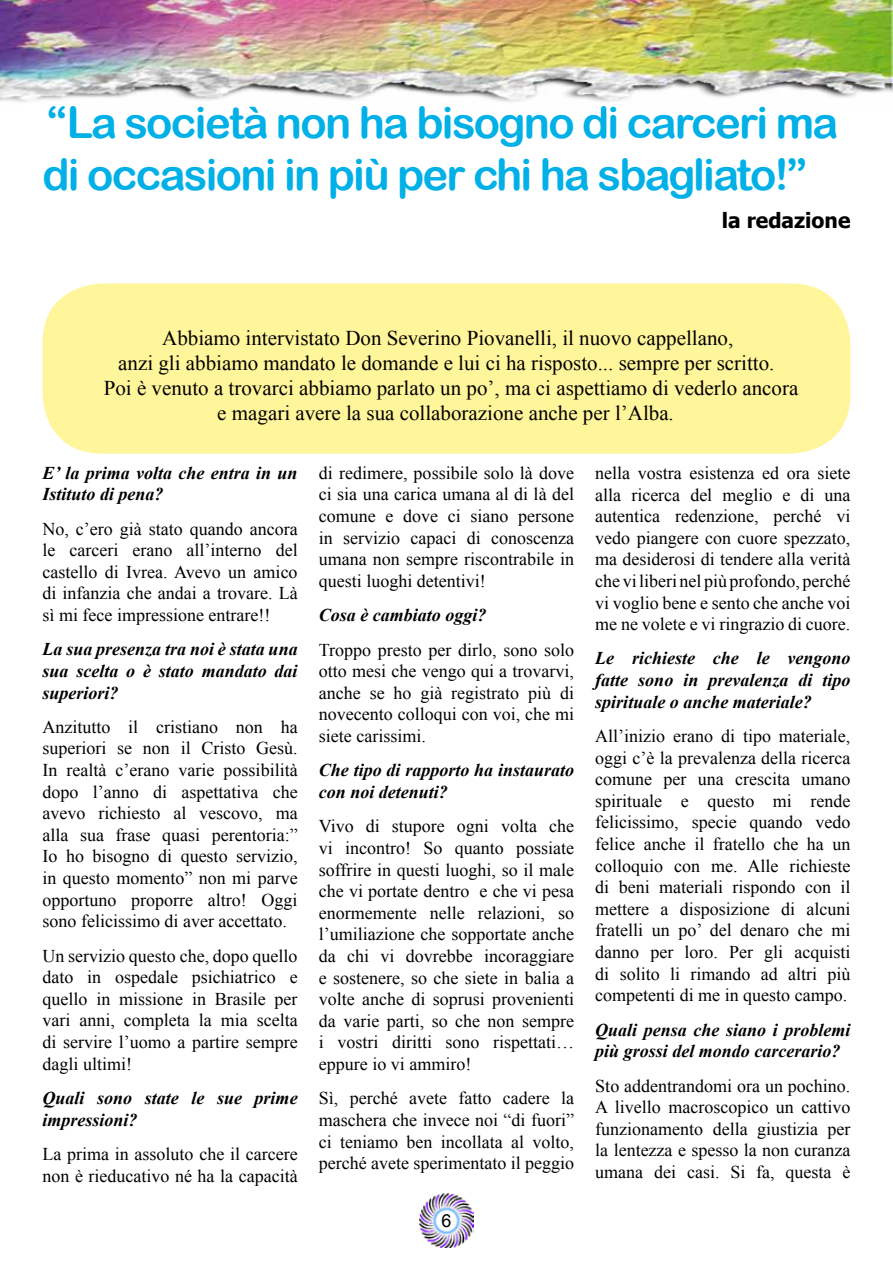
<style>
.page{position:relative;width:893px;height:1263px;background:#fff}
.page>*{position:absolute;margin:0;border:0;box-sizing:border-box;transform-origin:0 0}
.t1{font:43.5px/52.2px "Arial Rounded MT Bold";letter-spacing:-.04em;color:#00b0e6}
.t2{font:21px/25.2px "Times New Roman";color:#000;text-align:center}
.t3{font:700 21px "Tahoma";color:#000}
.t4{font:18px/21.6px "Times New Roman";color:#000;text-align:justify}
.t5{font:italic 700 18px/21.6px "Times New Roman";color:#000}
.t6{font:18px "Arial";color:#000}
</style>
<div class="page">
<img style="left:420px;top:1193px;width:53px;height:54px">
<img style="left:0;top:0;width:893px;height:102px">
<div style="left:43px;top:283px;width:807px;height:171px;background:#fff59b;border-radius:60px"></div>
<h1 class="t1" style="left:43px;top:96px;width:797px">“La società non ha bisogno di carceri ma di occasioni in più per chi ha sbagliato!”</h1>
<p class="t3" style="left:722px;top:206px;width:130px">la redazione</p>
<p class="t2" style="left:104px;top:325px;width:696px">Abbiamo intervistato Don Severino Piovanelli, il nuovo cappellano,<br>anzi gli abbiamo mandato le domande e lui ci ha risposto... sempre per scritto.<br>Poi è venuto a trovarci abbiamo parlato un po’, ma ci aspettiamo di vederlo ancora e magari avere la sua collaborazione anche per l’Alba.</p>
<p class="t5" style="left:43px;top:461px;width:257px">E’ la prima volta che entra in un<br>Istituto di pena?</p>
<p class="t4" style="left:43px;top:517px;width:257px">No, c’ero già stato quando ancora le carceri erano all’interno del castello di Ivrea. Avevo un amico di infanzia che andai a trovare. Là sì mi fece impressione entrare!!</p>
<p class="t5" style="left:43px;top:638px;width:257px;text-align:justify">La sua presenza tra noi è stata una sua scelta o è stato mandato dai superiori?</p>
<p class="t4" style="left:43px;top:716px;width:257px">Anzitutto il cristiano non ha superiori se non il Cristo Gesù.<br>In realtà c’erano varie possibilità dopo l’anno di aspettativa che avevo richiesto al vescovo, ma alla sua frase quasi perentoria:” Io ho bisogno di questo servizio, in questo momento” non mi parve opportuno proporre altro! Oggi sono felicissimo di aver accettato.</p>
<p class="t4" style="left:43px;top:944px;width:257px">Un servizio questo che, dopo quello dato in ospedale psichiatrico e quello in missione in Brasile per vari anni, completa la mia scelta di servire l’uomo a partire sempre dagli ultimi!</p>
<p class="t5" style="left:43px;top:1087px;width:257px">Quali sono state le sue prime impressioni?</p>
<p class="t4" style="left:43px;top:1143px;width:257px">La prima in assoluto che il carcere non è rieducativo né ha la capacità</p>
<p class="t4" style="left:319px;top:462px;width:257px">di redimere, possibile solo là dove ci sia una carica umana al di là del comune e dove ci siano persone in servizio capaci di conoscenza umana non sempre riscontrabile in questi luoghi detentivi!</p>
<p class="t5" style="left:319px;top:604px;width:169px">Cosa è cambiato oggi?</p>
<p class="t4" style="left:319px;top:638px;width:257px">Troppo presto per dirlo, sono solo otto mesi che vengo qui a trovarvi, anche se ho già registrato più di novecento colloqui con voi, che mi siete carissimi.</p>
<p class="t5" style="left:319px;top:759px;width:257px">Che tipo di rapporto ha instaurato con noi detenuti?</p>
<p class="t4" style="left:319px;top:815px;width:257px">Vivo di stupore ogni volta che vi incontro! So quanto possiate soffrire in questi luoghi, so il male che vi portate dentro e che vi pesa enormemente nelle relazioni, so l’umiliazione che sopportate anche da chi vi dovrebbe incoraggiare e sostenere, so che siete in balia a volte anche di soprusi provenienti da varie parti, so che non sempre i vostri diritti sono rispettati… eppure io vi ammiro!</p>
<p class="t4" style="left:319px;top:1087px;width:257px">Sì, perché avete fatto cadere la maschera che invece noi “di fuori” ci teniamo ben incollata al volto, perché avete sperimentato il peggio</p>
<p class="t6" style="left:441px;top:1209px;width:12px">6</p>
<p class="t4" style="left:595px;top:462px;width:257px">nella vostra esistenza ed ora siete alla ricerca del meglio e di una autentica redenzione, perché vi vedo piangere con cuore spezzato, ma desiderosi di tendere alla verità che vi liberi nel più profondo, perché vi voglio bene e sento che anche voi me ne volete e vi ringrazio di cuore.</p>
<p class="t5" style="left:595px;top:647px;width:257px;text-align:justify">Le richieste che le vengono fatte sono in prevalenza di tipo spirituale o anche materiale?</p>
<p class="t4" style="left:595px;top:725px;width:257px">All’inizio erano di tipo materiale, oggi c’è la prevalenza della ricerca comune per una crescita umano spirituale e questo mi rende felicissimo, specie quando vedo felice anche il fratello che ha un colloquio con me. Alle richieste di beni materiali rispondo con il mettere a disposizione di alcuni fratelli un po’ del denaro che mi danno per loro. Per gli acquisti di solito li rimando ad altri più competenti di me in questo campo.</p>
<p class="t5" style="left:595px;top:1018px;width:257px">Quali pensa che siano i problemi più grossi del mondo carcerario?</p>
<p class="t4" style="left:595px;top:1074px;width:257px">Sto addentrandomi ora un pochino.<br>A livello macroscopico un cattivo funzionamento della giustizia per la lentezza e spesso la non curanza umana dei casi. Si fa, questa è</p>
</div>
